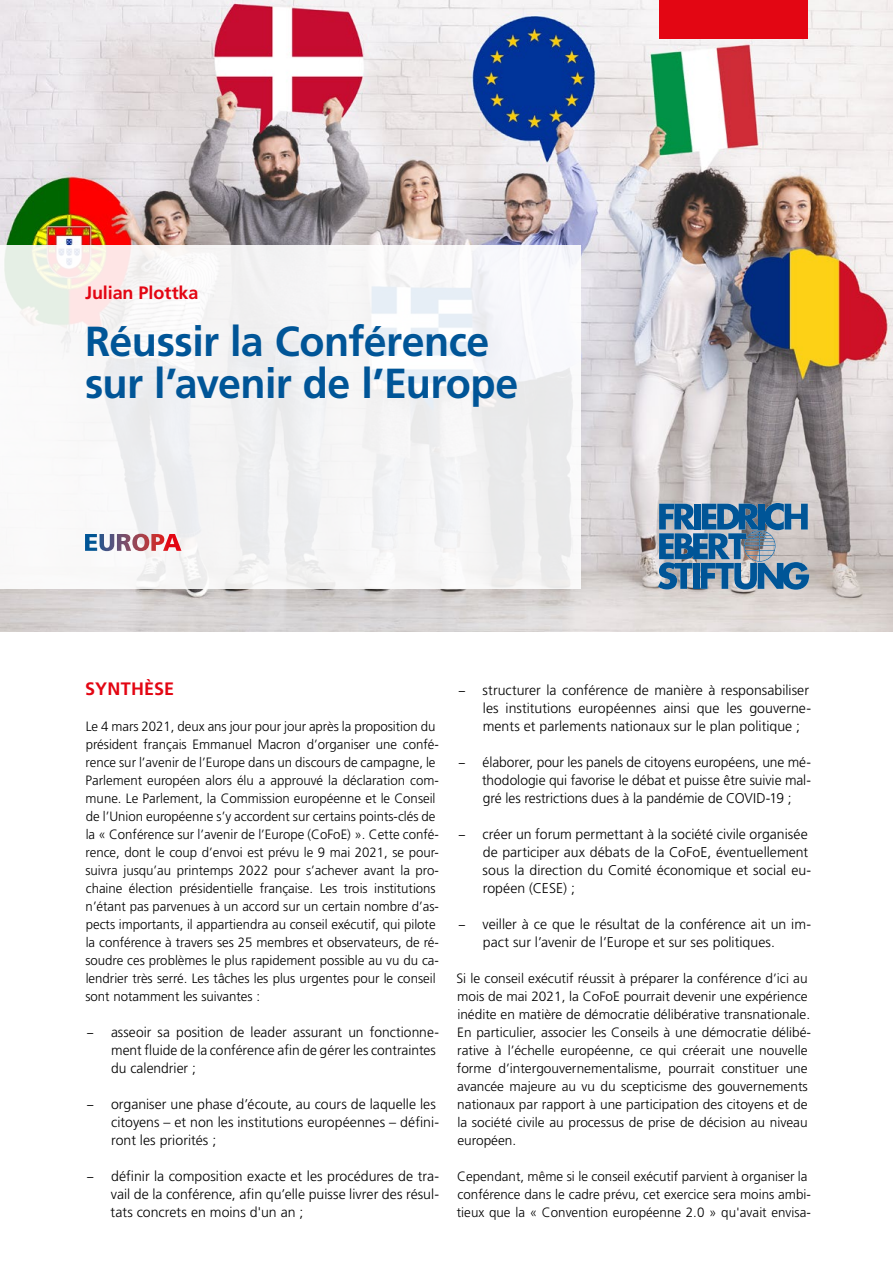
<style>
.page{position:relative;width:893px;height:1263px;background:#fff}
.page>*{position:absolute;margin:0;border:0;box-sizing:border-box;transform-origin:0 0}
.t1{font:700 42px/42px "Frutiger LT Std";letter-spacing:-.015em;color:#005597}
.t2{font:700 18px "Frutiger LT Std";color:#e30613}
.t3{font:300 14.1px/18px "Frutiger LT Std";color:#000}
.t4{font:300 13.5px/18px "Frutiger LT Std";color:#000}
.s1{font-family:"Myriad Pro";font-weight:400}
</style>
<div class="page">
<img style="left:0;top:0;width:893px;height:631px">
<div style="left:659px;top:0;width:149px;height:38px;background:#e30613"></div>
<svg style="left:0;top:245px;width:581px;height:344px;fill:#f5f5f6"></svg>
<svg style="left:85px;top:534px;width:96px;height:17px"></svg>
<svg style="left:658px;top:503px;width:151px;height:87px;background:#5a86a9"></svg>
<h2 class="t2" style="left:85px;top:282px;width:115px">Julian Plottka</h2>
<h1 class="t1" style="left:85px;top:321px;width:435px">Réussir la Conférence sur l’avenir de l’Europe</h1>
<h2 class="t2" style="left:85px;top:678px;width:91px">SYNTHÈSE</h2>
<p class="t4" style="left:85px;top:718px;width:355px">Le 4 mars 2021, deux ans jour pour jour après la proposition du président français Emmanuel Macron d’organiser une confé&shy;rence sur l’avenir de l’Europe dans un discours de campagne, le Parlement européen alors élu a approuvé la déclaration com&shy;mune. Le Parlement, la Commission européenne et le Conseil de l’Union européenne s’y accordent sur certains points-clés de la « Conférence sur l’avenir de l’Europe (CoFoE) ». Cette confé&shy;rence, dont le coup d’envoi est prévu le 9 mai 2021, se pour&shy;suivra jusqu’au printemps 2022 pour s’achever avant la pro&shy;chaine élection présidentielle française. Les trois institutions n’étant pas parvenues à un accord sur un certain nombre d’as&shy;pects importants, il appartiendra au conseil exécutif, qui pilote la conférence à travers ses 25 membres et observateurs, de ré&shy;soudre ces problèmes le plus rapidement possible au vu du ca&shy;lendrier très serré. Les tâches les plus urgentes pour le conseil sont notamment les suivantes :</p>
<p class="t3" style="left:111px;top:1023px;width:329px;text-indent:-24px"><span class="s1">–</span> asseoir sa position de leader assurant un fonctionne&shy;ment fluide de la conférence afin de gérer les contraintes du calendrier ;</p>
<p class="t3" style="left:111px;top:1095px;width:329px;text-indent:-24px"><span class="s1">–</span> organiser une phase d’écoute, au cours de laquelle les citoyens – et non les institutions européennes – défini&shy;ront les priorités ;</p>
<p class="t3" style="left:110px;top:1167px;width:330px;text-align:justify;text-indent:-24px"><span class="s1">–</span> définir la composition exacte et les procédures de tra&shy;vail de la conférence, afin qu’elle puisse livrer des résul&shy;tats concrets en moins d'un an ;</p>
<p class="t3" style="left:483px;top:681px;width:330px;text-indent:-24px"><span class="s1">–</span> structurer la conférence de manière à responsabiliser les institutions européennes ainsi que les gouverne&shy;ments et parlements nationaux sur le plan politique ;</p>
<p class="t3" style="left:482px;top:753px;width:330px;text-align:justify;text-indent:-24px"><span class="s1">–</span> élaborer, pour les panels de citoyens européens, une mé&shy;thodologie qui favorise le débat et puisse être suivie mal&shy;gré les restrictions dues à la pandémie de COVID-19 ;</p>
<p class="t3" style="left:483px;top:825px;width:330px;text-indent:-24px"><span class="s1">–</span> créer un forum permettant à la société civile organisée de participer aux débats de la CoFoE, éventuellement sous la direction du Comité économique et social eu&shy;ropéen (CESE) ;</p>
<p class="t3" style="left:483px;top:915px;width:330px;text-indent:-25px"><span class="s1">–</span> veiller à ce que le résultat de la conférence ait un im&shy;pact sur l’avenir de l’Europe et sur ses politiques.</p>
<p class="t4" style="left:456px;top:970px;width:356px">Si le conseil exécutif réussit à préparer la conférence d’ici au mois de mai 2021, la CoFoE pourrait devenir une expérience inédite en matière de démocratie délibérative transnationale.<br>En particulier, associer les Conseils à une démocratie délibé&shy;rative à l’échelle européenne, ce qui créerait une nouvelle forme d’intergouvernementalisme, pourrait constituer une avancée majeure au vu du scepticisme des gouvernements nationaux par rapport à une participation des citoyens et de la société civile au processus de prise de décision au niveau européen.</p>
<p class="t4" style="left:457px;top:1168px;width:356px">Cependant, même si le conseil exécutif parvient à organiser la conférence dans le cadre prévu, cet exercice sera moins ambi&shy;tieux que la « Convention européenne 2.0 » qu'avait envisa-</p>
</div>
